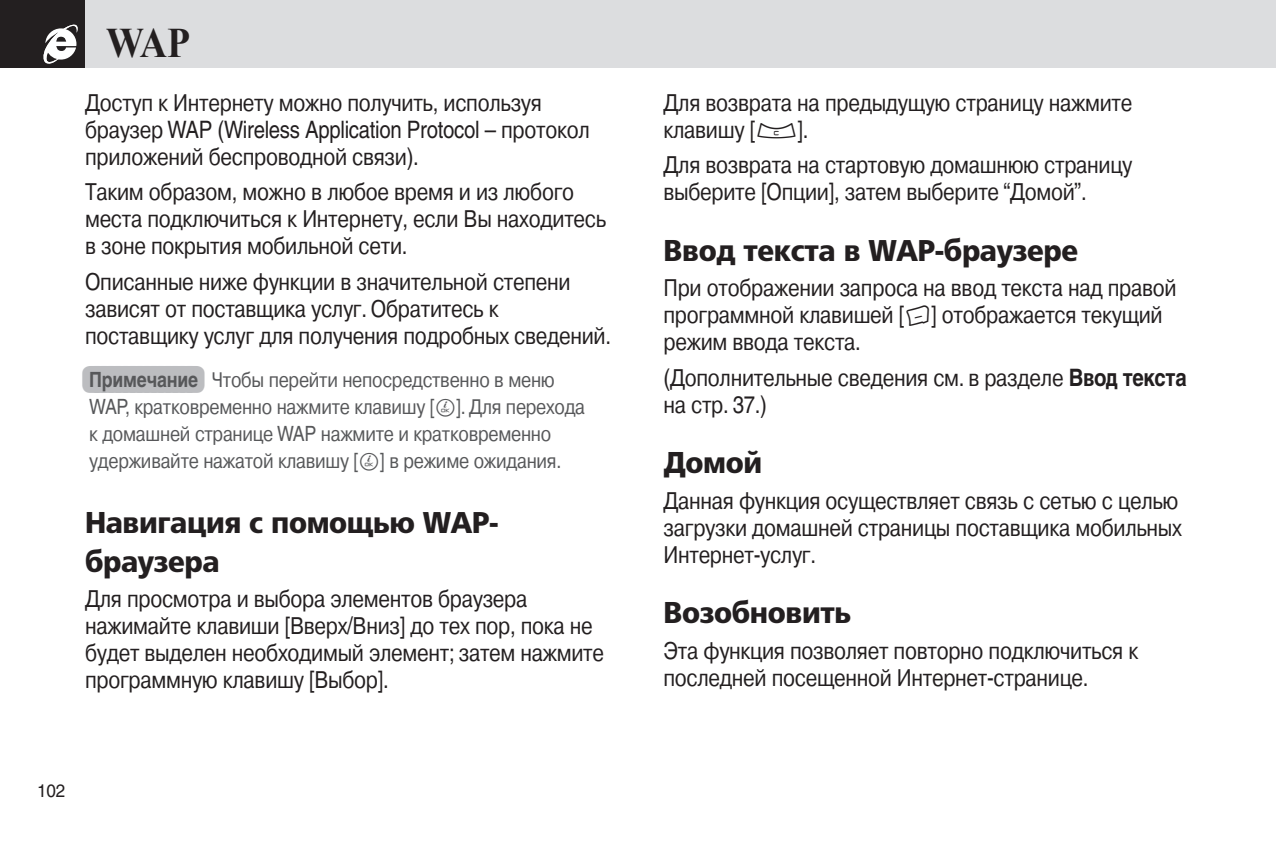
<style>
.page{position:relative;width:1276px;height:851px;background:#fff}
.page>*{position:absolute;margin:0;border:0;box-sizing:border-box;transform-origin:0 0}
.t1{font:700 42px "Times New Roman";color:#231f20;scale:.9 1}
.t2{font:900 30px/39px "Unicode Frutiger";letter-spacing:-.015em;color:#231f20;scale:.95 1}
.t3{font:24px/27px "Hercules";letter-spacing:-.015em;color:#231f20;scale:.85 1}
.t4{font:21px/27px "Hercules";letter-spacing:-.015em;color:#57585a;scale:.85 1}
.t5{font:700 21px "Hercules";letter-spacing:-.015em;color:#57585a;scale:.85 1}
.t6{font:18px "Hercules";color:#231f20;scale:.95 1}
.s1{font-family:"Bar Linefor Note";font-weight:400;font-size:27px;color:#bcbdc0}
.s2{font-family:"Bar Linefor Note";font-size:27px;color:#bcbdc0}
.s3{font-family:"PG1600 Russia Keypad"}
.s4{font-weight:700}
</style>
<div class="page">
<div style="left:0;top:0;width:1276px;height:68px;background:#dcdddf"></div>
<div style="left:0;top:0;width:85px;height:68px;background:#231f20"></div>
<svg style="left:43px;top:24px;width:35px;height:40px"></svg>
<h1 class="t1" style="left:106px;top:14px;width:95px">WAP</h1>
<p class="t3" style="left:85px;top:89px;width:595px">Доступ к Интернету можно получить, используя браузер WAP (Wireless Application Protocol – протокол приложений беспроводной связи).</p>
<p class="t3" style="left:85px;top:178px;width:614px">Таким образом, можно в любое время и из любого места подключиться к Интернету, если Вы находитесь в зоне покрытия мобильной сети.</p>
<p class="t3" style="left:85px;top:268px;width:620px">Описанные ниже функции в значительной степени зависят от поставщика услуг. Обратитесь к поставщику услуг для получения подробных сведений.</p>
<p class="t5" style="left:85px;top:366px;width:134px"><span class="s1">(</span>Примечание</p>
<p class="t4" style="left:89px;top:366px;width:585px;text-indent:8px"><span class="s2">|||||||||||||)</span> Чтобы перейти непосредственно в меню WAP, кратковременно нажмите клавишу [<span class="s3">O</span>]. Для перехода к домашней странице WAP нажмите и кратковременно удерживайте нажатой клавишу [<span class="s3">O</span>] в режиме ожидания.</p>
<p class="t2" style="left:85px;top:502px;width:437px">Навигация с помощью WAP&shy;браузера</p>
<p class="t3" style="left:85px;top:585px;width:612px">Для просмотра и выбора элементов браузера нажимайте клавиши [Вверх/Вниз] до тех пор, пока не будет выделен необходимый элемент; затем нажмите программную клавишу [Выбор].</p>
<p class="t6" style="left:37px;top:778px;width:31px">102</p>
<p class="t3" style="left:663px;top:89px;width:553px">Для возврата на предыдущую страницу нажмите клавишу [<span class="s3">C</span>].</p>
<p class="t3" style="left:663px;top:151px;width:553px">Для возврата на стартовую домашнюю страницу выберите [Опции], затем выберите “Домой”.</p>
<p class="t2" style="left:663px;top:230px;width:438px">Ввод текста в WAP-браузере</p>
<p class="t3" style="left:663px;top:274px;width:605px">При отображении запроса на ввод текста над правой программной клавишей [<span class="s3">&gt;</span>] отображается текущий режим ввода текста.</p>
<p class="t3" style="left:663px;top:364px;width:617px">(Дополнительные сведения см. в разделе <span class="s4">Ввод текста </span>на стр. 37.)</p>
<p class="t2" style="left:663px;top:443px;width:105px">Домой</p>
<p class="t3" style="left:663px;top:486px;width:611px">Данная функция осуществляет связь с сетью с целью загрузки домашней страницы поставщика мобильных<br>Интернет-услуг.</p>
<p class="t2" style="left:663px;top:593px;width:199px">Возобновить</p>
<p class="t3" style="left:663px;top:636px;width:560px">Эта функция позволяет повторно подключиться к последней посещенной Интернет-странице.</p>
</div>
